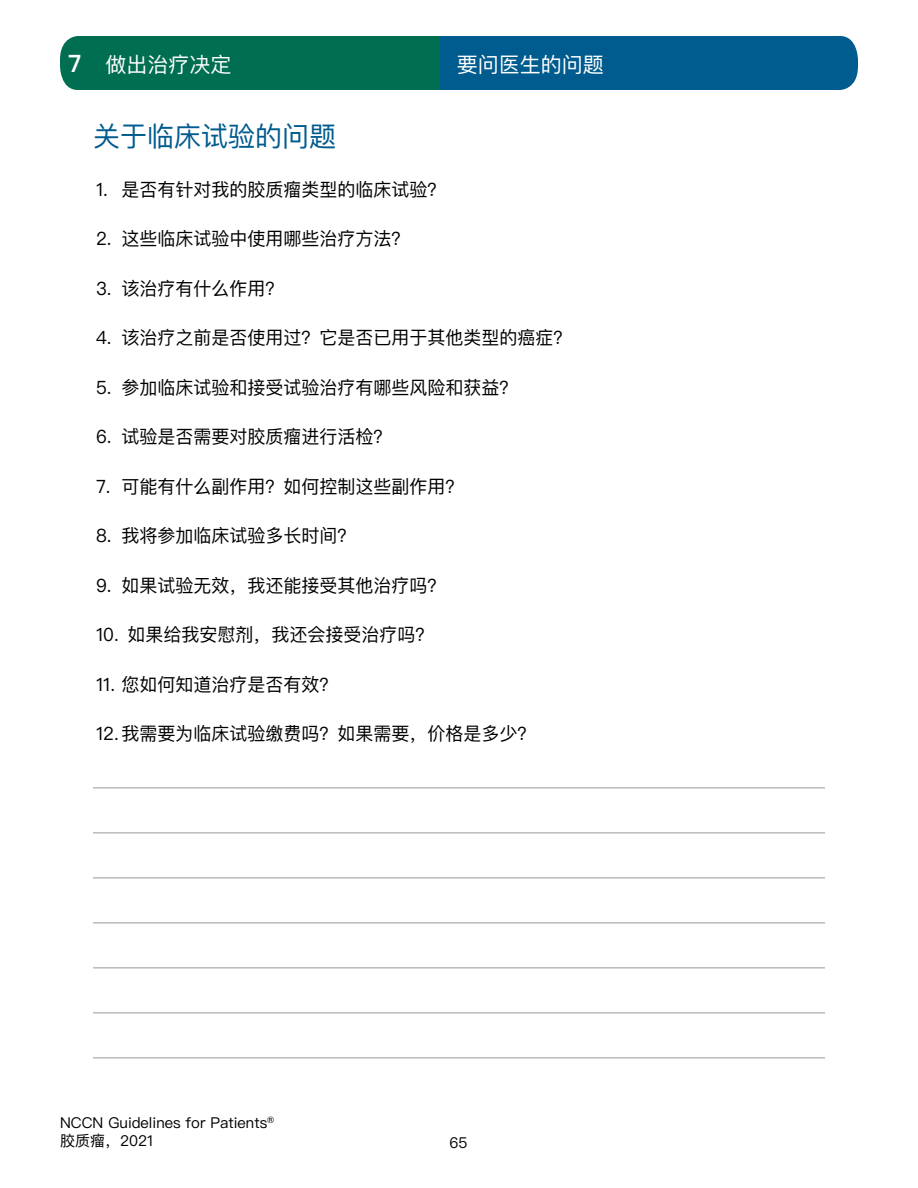
<style>
.page{position:relative;width:918px;height:1188px;background:#fff}
.page>*{position:absolute;margin:0;border:0;box-sizing:border-box;transform-origin:0 0}
.t1{font:27.6px "Ping Fang SC";color:#005b8e}
.t2{font:21px "Ping Fang SC";color:#fff}
.t3{font:18.3px "Ping Fang SC";color:#000}
.t4{font:15px/18px "Ping Fang SC";color:#000}
.s1{font-weight:600;font-size:24px}
</style>
<div class="page">
<svg style="left:60px;top:36px;width:798px;height:54px;background:#016572"></svg>
<hr style="left:93px;top:788px;width:732px;height:1px;background:#96989a">
<hr style="left:93px;top:832px;width:732px;height:1px;background:#96989a">
<hr style="left:93px;top:878px;width:732px;height:1px;background:#96989a">
<hr style="left:93px;top:922px;width:732px;height:1px;background:#96989a">
<hr style="left:93px;top:968px;width:732px;height:1px;background:#96989a">
<hr style="left:93px;top:1012px;width:732px;height:1px;background:#96989a">
<hr style="left:93px;top:1058px;width:732px;height:1px;background:#96989a">
<p class="t2" style="left:68px;top:51px;width:165px"><span class="s1">7</span> 做出治疗决定</p>
<p class="t2" style="left:457px;top:51px;width:148px">要问医生的问题</p>
<h1 class="t1" style="left:93px;top:119px;width:244px">关于临床试验的问题</h1>
<p class="t3" style="left:96px;top:178px;width:351px">1. 是否有针对我的胶质瘤类型的临床试验？</p>
<p class="t3" style="left:96px;top:227px;width:315px">2. 这些临床试验中使用哪些治疗方法？</p>
<p class="t3" style="left:96px;top:277px;width:189px">3. 该治疗有什么作用？</p>
<p class="t3" style="left:96px;top:326px;width:477px">4. 该治疗之前是否使用过？它是否已用于其他类型的癌症？</p>
<p class="t3" style="left:96px;top:376px;width:423px">5. 参加临床试验和接受试验治疗有哪些风险和获益？</p>
<p class="t3" style="left:96px;top:425px;width:297px">6. 试验是否需要对胶质瘤进行活检？</p>
<p class="t3" style="left:96px;top:475px;width:369px">7. 可能有什么副作用？如何控制这些副作用？</p>
<p class="t3" style="left:96px;top:524px;width:261px">8. 我将参加临床试验多长时间？</p>
<p class="t3" style="left:96px;top:574px;width:351px">9. 如果试验无效，我还能接受其他治疗吗？</p>
<p class="t3" style="left:96px;top:623px;width:339px">10. 如果给我安慰剂，我还会接受治疗吗？</p>
<p class="t3" style="left:96px;top:673px;width:243px">11. 您如何知道治疗是否有效？</p>
<p class="t3" style="left:96px;top:722px;width:441px">12.我需要为临床试验缴费吗？如果需要，价格是多少？</p>
<p class="t4" style="left:60px;top:1113px;width:216px">NCCN Guidelines for Patients<sup>®</sup>胶质瘤，2021</p>
<p class="t4" style="left:449px;top:1133px;width:19px">65</p>
</div>
